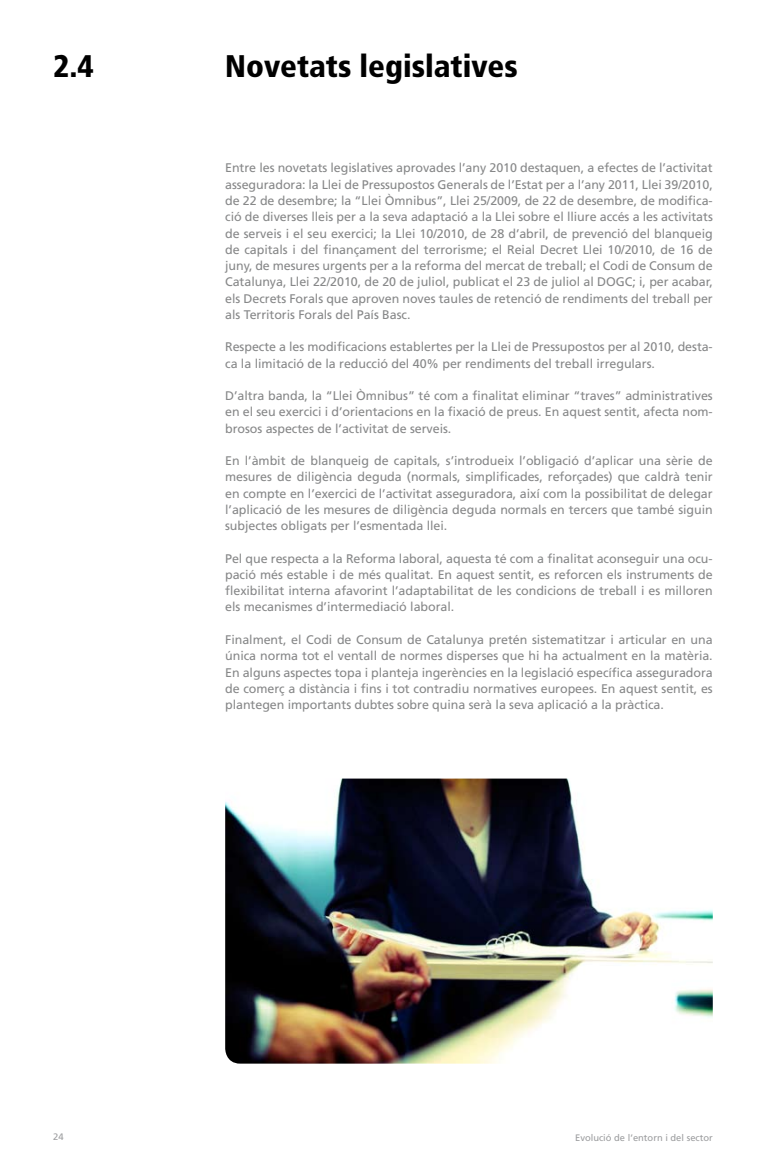
<style>
.page{position:relative;width:766px;height:1170px;background:#fff}
.page>*{position:absolute;margin:0;border:0;box-sizing:border-box;transform-origin:0 0}
.t1{font:900 condensed 31.25px "Frutiger LT Std";color:#000}
.t2{font:12.5px/16.2px "Frutiger LT Std";letter-spacing:-.005em;color:#878889;text-align:justify}
.t3{font:9.38px "Frutiger LT Std";color:#9c9d9f}
</style>
<div class="page">
<img style="left:225px;top:778px;width:487px;height:285px;border-radius:15px">
<h1 class="t1" style="left:53px;top:47px;width:42px">2.4</h1>
<h1 class="t1" style="left:225px;top:47px;width:294px">Novetats legislatives</h1>
<p class="t2" style="left:225px;top:160px;width:489px">Entre les novetats legislatives aprovades l’any 2010 destaquen, a efectes de l’activitat asseguradora: la Llei de Pressupostos Generals de l’Estat per a l’any 2011, Llei 39/2010, de 22 de desembre; la “Llei Òmnibus”, Llei 25/2009, de 22 de desembre, de modifica&shy;ció de diverses lleis per a la seva adaptació a la Llei sobre el lliure accés a les activitats de serveis i el seu exercici; la Llei 10/2010, de 28 d’abril, de prevenció del blanqueig de capitals i del finançament del terrorisme; el Reial Decret Llei 10/2010, de 16 de juny, de mesures urgents per a la reforma del mercat de treball; el Codi de Consum de Catalunya, Llei 22/2010, de 20 de juliol, publicat el 23 de juliol al DOGC; i, per acabar, els Decrets Forals que aproven noves taules de retenció de rendiments del treball per als Territoris Forals del País Basc.</p>
<p class="t2" style="left:225px;top:339px;width:489px">Respecte a les modificacions establertes per la Llei de Pressupostos per al 2010, desta&shy;ca la limitació de la reducció del 40% per rendiments del treball irregulars.</p>
<p class="t2" style="left:225px;top:387px;width:489px">D’altra banda, la “Llei Òmnibus” té com a finalitat eliminar “traves” administratives en el seu exercici i d’orientacions en la fixació de preus. En aquest sentit, afecta nom&shy;brosos aspectes de l’activitat de serveis.</p>
<p class="t2" style="left:225px;top:452px;width:489px">En l’àmbit de blanqueig de capitals, s’introdueix l’obligació d’aplicar una sèrie de mesures de diligència deguda (normals, simplificades, reforçades) que caldrà tenir en compte en l’exercici de l’activitat asseguradora, així com la possibilitat de delegar l’aplicació de les mesures de diligència deguda normals en tercers que també siguin subjectes obligats per l’esmentada llei.</p>
<p class="t2" style="left:225px;top:550px;width:489px">Pel que respecta a la Reforma laboral, aquesta té com a finalitat aconseguir una ocu&shy;pació més estable i de més qualitat. En aquest sentit, es reforcen els instruments de flexibilitat interna afavorint l’adaptabilitat de les condicions de treball i es milloren els mecanismes d’intermediació laboral.</p>
<p class="t2" style="left:225px;top:631px;width:489px">Finalment, el Codi de Consum de Catalunya pretén sistematitzar i articular en una única norma tot el ventall de normes disperses que hi ha actualment en la matèria.<br>En alguns aspectes topa i planteja ingerències en la legislació específica asseguradora de comerç a distància i fins i tot contradiu normatives europees. En aquest sentit, es plantegen importants dubtes sobre quina serà la seva aplicació a la pràctica.</p>
<p class="t3" style="left:53px;top:1131px;width:12px">24</p>
<p class="t3" style="left:575px;top:1132px;width:139px">Evolució de l’entorn i del sector</p>
</div>
